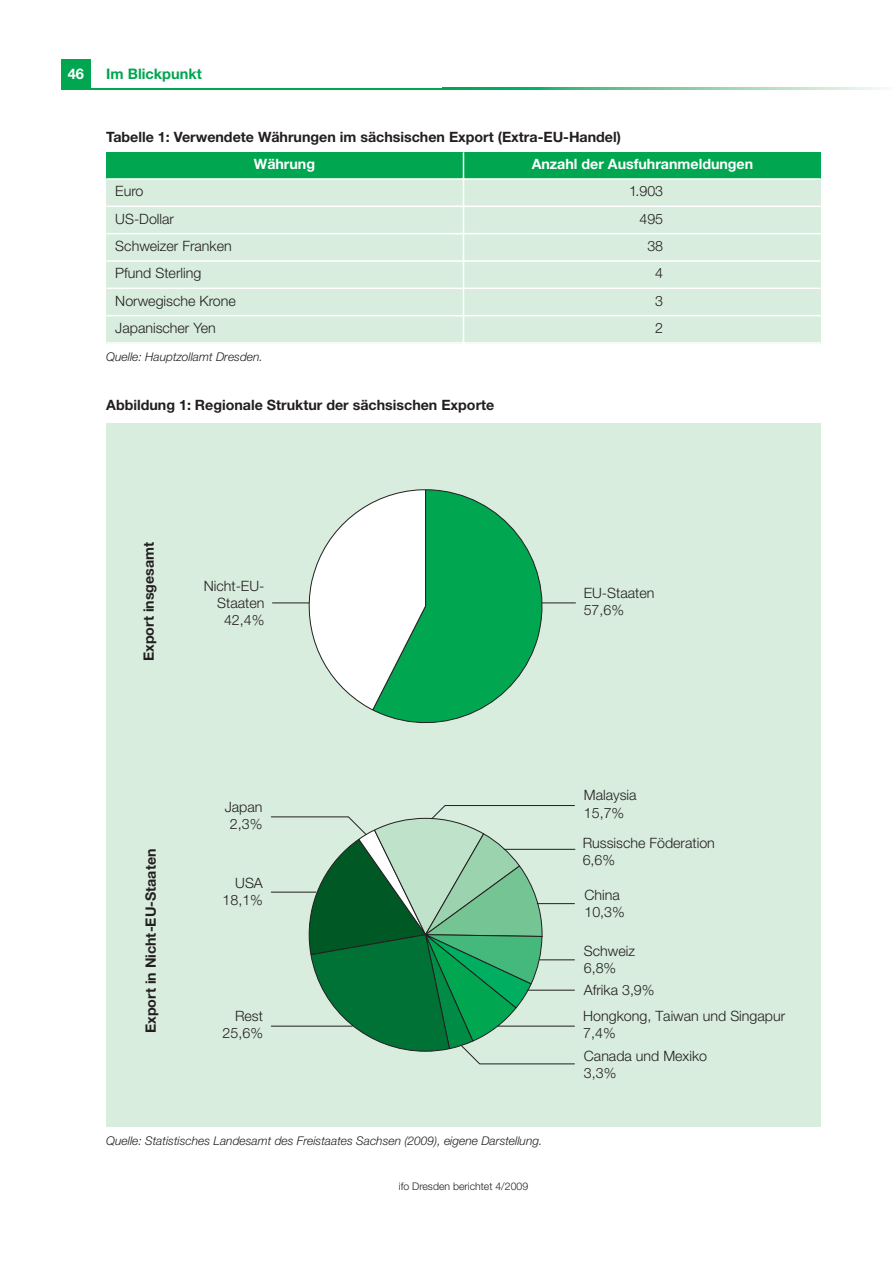
<style>
.page{position:relative;width:893px;height:1263px;background:#fff}
.page>*{position:absolute;margin:0;border:0;box-sizing:border-box;transform-origin:0 0}
.t1{font:700 14.7px "Helvetica Neue";color:#fff}
.t2{font:700 14.55px "Helvetica Neue";color:#00a650}
.t3{font:300 14.25px/17.1px "Helvetica Neue";color:#231f20}
.t4{font:700 14.25px "Helvetica Neue";color:#231f20}
.t5{font:700 14.25px "Helvetica Neue";color:#fff}
.t6{font:italic 300 12px "Helvetica Neue";color:#231f20}
.t7{font:300 10.5px "Helvetica Neue";color:#231f20}
</style>
<div class="page">
<div style="left:61px;top:60px;width:30px;height:29px;background:#00a650"></div>
<hr style="left:61px;top:88px;width:382px;height:1px;background:#00a650">
<svg style="left:443px;top:88px;width:441px;height:1px"></svg>
<div style="left:106px;top:423px;width:715px;height:703px;background:#d8eddd"></div>
<svg style="left:270px;top:816px;width:305px;height:249px"></svg>
<svg style="left:374px;top:489px;width:180px;height:235px"></svg>
<svg style="left:301px;top:489px;width:125px;height:222px"></svg>
<hr style="left:542px;top:602px;width:33px;height:1px;background:#231f20">
<hr style="left:272px;top:602px;width:37px;height:1px;background:#231f20">
<div style="left:106px;top:152px;width:357px;height:27px;background:#00a650"></div>
<div style="left:463px;top:152px;width:358px;height:27px;background:#00a650"></div>
<div style="left:106px;top:179px;width:357px;height:27px;background:#d8eddd"></div>
<div style="left:463px;top:179px;width:358px;height:27px;background:#d8eddd"></div>
<div style="left:106px;top:206px;width:357px;height:28px;background:#d8eddd"></div>
<div style="left:463px;top:206px;width:358px;height:28px;background:#d8eddd"></div>
<div style="left:106px;top:234px;width:357px;height:27px;background:#d8eddd"></div>
<div style="left:463px;top:234px;width:358px;height:27px;background:#d8eddd"></div>
<div style="left:106px;top:261px;width:357px;height:27px;background:#d8eddd"></div>
<div style="left:463px;top:261px;width:358px;height:27px;background:#d8eddd"></div>
<div style="left:106px;top:288px;width:357px;height:28px;background:#d8eddd"></div>
<div style="left:463px;top:288px;width:358px;height:28px;background:#d8eddd"></div>
<div style="left:106px;top:316px;width:357px;height:28px;background:#d8eddd"></div>
<div style="left:463px;top:316px;width:358px;height:28px;background:#d8eddd"></div>
<hr style="left:463px;top:152px;width:1px;height:192px;background:#fff">
<hr style="left:106px;top:178px;width:715px;height:2px;background:#fff">
<hr style="left:106px;top:206px;width:715px;height:1px;background:#fff">
<hr style="left:106px;top:233px;width:715px;height:1px;background:#fff">
<hr style="left:106px;top:260px;width:715px;height:2px;background:#fff">
<hr style="left:106px;top:288px;width:715px;height:1px;background:#fff">
<hr style="left:106px;top:315px;width:715px;height:1px;background:#fff">
<hr style="left:106px;top:342px;width:715px;height:2px;background:#fff">
<p class="t1" style="left:68px;top:68px;width:18px">46</p>
<p class="t2" style="left:106px;top:68px;width:97px">Im Blickpunkt</p>
<p class="t4" style="left:106px;top:132px;width:516px">Tabelle 1: Verwendete Währungen im sächsischen Export (Extra-EU-Handel)</p>
<p class="t5" style="left:254px;top:159px;width:63px">Währung</p>
<p class="t5" style="left:532px;top:159px;width:223px">Anzahl der Ausfuhranmeldungen</p>
<p class="t3" style="left:115px;top:184px;width:30px">Euro</p>
<p class="t3" style="left:629px;top:184px;width:36px">1.903</p>
<p class="t3" style="left:115px;top:211px;width:60px">US-Dollar</p>
<p class="t3" style="left:639px;top:211px;width:25px">495</p>
<p class="t3" style="left:115px;top:239px;width:118px">Schweizer Franken</p>
<p class="t3" style="left:647px;top:239px;width:17px">38</p>
<p class="t3" style="left:115px;top:266px;width:88px">Pfund Sterling</p>
<p class="t3" style="left:655px;top:266px;width:9px">4</p>
<p class="t3" style="left:115px;top:293px;width:122px">Norwegische Krone</p>
<p class="t3" style="left:655px;top:293px;width:9px">3</p>
<p class="t3" style="left:115px;top:321px;width:102px">Japanischer Yen</p>
<p class="t3" style="left:655px;top:321px;width:9px">2</p>
<p class="t6" style="left:106px;top:352px;width:158px">Quelle: Hauptzollamt Dresden.</p>
<p class="t4" style="left:106px;top:400px;width:390px">Abbildung 1: Regionale Struktur der sächsischen Exporte</p>
<p class="t4" style="left:144px;top:661px;width:121px;rotate:-90deg">Export insgesamt</p>
<p class="t3" style="left:204px;top:578px;width:62px;text-align:right">Nicht-EU-<br>Staaten<br>42,4%</p>
<p class="t3" style="left:584px;top:585px;width:72px">EU-Staaten<br>57,6%</p>
<p class="t4" style="left:146px;top:1033px;width:186px;rotate:-90deg">Export in Nicht-EU-Staaten</p>
<p class="t3" style="left:225px;top:799px;width:39px;text-align:center">Japan<br>2,3%</p>
<p class="t3" style="left:223px;top:876px;width:42px;text-align:right">USA<br>18,1%</p>
<p class="t3" style="left:223px;top:1008px;width:42px;text-align:right">Rest<br>25,6%</p>
<p class="t6" style="left:106px;top:1136px;width:438px">Quelle: Statistisches Landesamt des Freistaates Sachsen (2009), eigene Darstellung.</p>
<p class="t7" style="left:399px;top:1182px;width:131px">ifo Dresden berichtet 4/2009</p>
<p class="t3" style="left:584px;top:788px;width:54px">Malaysia<br>15,7%</p>
<p class="t3" style="left:583px;top:835px;width:134px">Russische Föderation<br>6,6%</p>
<p class="t3" style="left:584px;top:888px;width:42px">China<br>10,3%</p>
<p class="t3" style="left:584px;top:943px;width:53px">Schweiz<br>6,8%</p>
<p class="t3" style="left:584px;top:983px;width:72px">Afrika 3,9%</p>
<p class="t3" style="left:583px;top:1009px;width:203px">Hongkong, Taiwan und Singapur<br>7,4%</p>
<p class="t3" style="left:584px;top:1048px;width:125px">Canada und Mexiko<br>3,3%</p>
</div>
